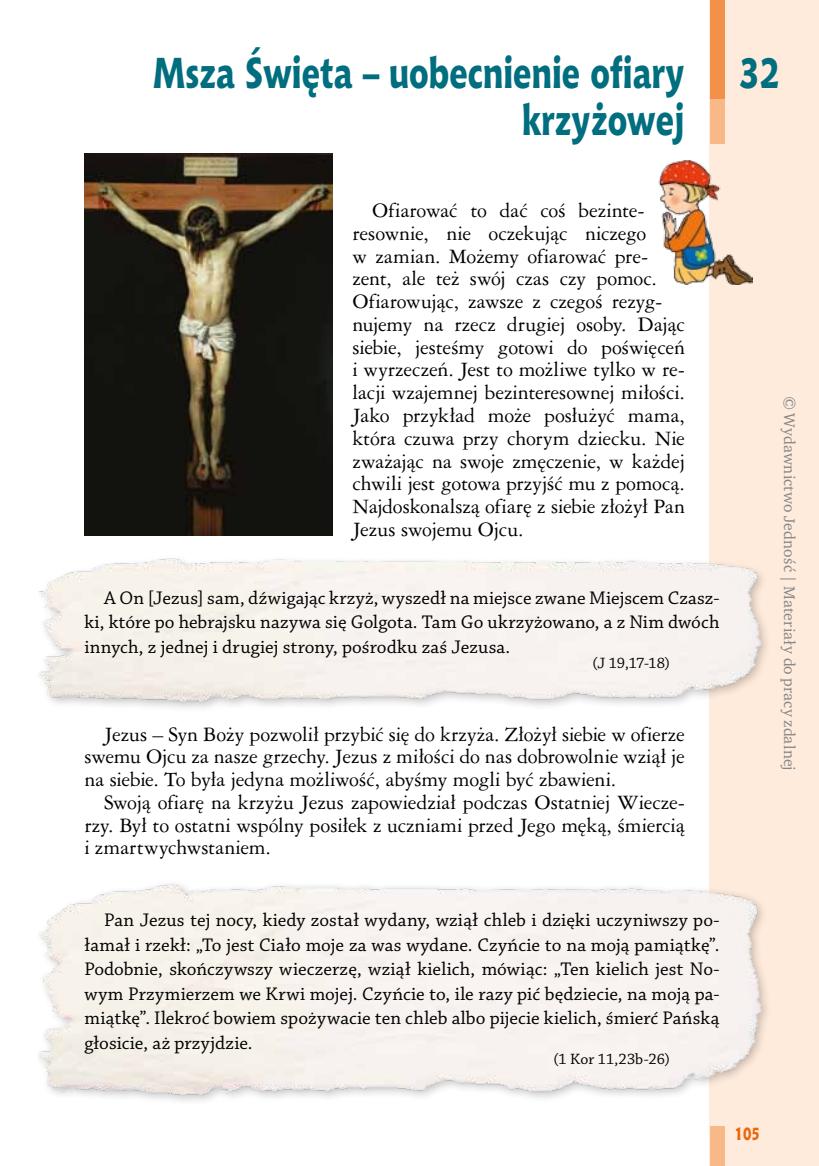
<style>
.page{position:relative;width:819px;height:1166px;background:#fff}
.page>*{position:absolute;margin:0;border:0;box-sizing:border-box;transform-origin:0 0}
.t1{font:42px "Chianti X Bd PL";color:#006e7e;scale:.75 1}
.t2{font:19.25px/22.8px "Ameri Garmnd PL";letter-spacing:-.005em;color:#000;text-align:justify}
.t3{font:19.25px/24.5px "Chaparral Pro";letter-spacing:.005em;color:#000;text-align:justify}
.t4{font:17.5px "Chianti X Bd PL";color:#ec6608;scale:.75 1}
.t5{font:15.75px "Charter ITC Pro";letter-spacing:.01em;color:#878787}
.t6{font:15.75px "Chaparral Pro";color:#000}
</style>
<div class="page">
<div style="left:709px;top:0;width:110px;height:1166px;background:#feebdc"></div>
<div style="left:709px;top:1126px;width:15px;height:40px;background:#f8b887"></div>
<div style="left:709px;top:0;width:15px;height:99px;background:#f39049"></div>
<div style="left:709px;top:99px;width:15px;height:45px;background:#f8b887"></div>
<img style="left:658px;top:160px;width:94px;height:124px">
<img style="left:84px;top:154px;width:248px;height:382px">
<div style="left:32px;top:554px;width:739px;height:159px;background:#000;opacity:.25"></div>
<img style="left:32px;top:554px;width:739px;height:152px">
<div style="left:32px;top:879px;width:740px;height:227px;background:#000;opacity:.25"></div>
<img style="left:32px;top:879px;width:740px;height:222px">
<h1 class="t1" style="left:153px;top:47px;width:711px">Msza Święta – uobecnienie ofiary</h1>
<h1 class="t1" style="left:739px;top:47px;width:55px">32</h1>
<h1 class="t1" style="left:522px;top:93px;width:218px">krzyżowej</h1>
<p class="t2" style="left:352px;top:199px;width:334px;text-align:left;text-indent:20px">Ofiarować to dać coś bezinte&shy;resownie, nie oczekując niczego<br>w zamian. Możemy ofiarować pre&shy;zent, ale też swój czas czy pomoc.<br>Ofiarowując, zawsze z czegoś rezyg&shy;nujemy na rzecz drugiej osoby. Dając siebie, jesteśmy gotowi do poświęceń i wyrzeczeń. Jest to możliwe tylko w re&shy;lacji wzajemnej bezinteresownej miłości.<br>Jako przykład może posłużyć mama, która czuwa przy chorym dziecku. Nie zważając na swoje zmęczenie, w każdej chwili jest gotowa przyjść mu z pomocą.<br>Najdoskonalszą ofiarę z siebie złożył Pan Jezus swojemu Ojcu.</p>
<p class="t3" style="left:84px;top:586px;width:636px;text-indent:20px">A On [Jezus] sam, dźwigając krzyż, wyszedł na miejsce zwane Miejscem Czasz&shy;ki, które po hebrajsku nazywa się Golgota. Tam Go ukrzyżowano, a z Nim dwóch innych, z jednej i drugiej strony, pośrodku zaś Jezusa.</p>
<p class="t6" style="left:592px;top:654px;width:79px">(J 19,17-18)</p>
<p class="t2" style="left:84px;top:722px;width:602px;text-indent:20px">Jezus – Syn Boży pozwolił przybić się do krzyża. Złożył siebie w ofierze swemu Ojcu za nasze grzechy. Jezus z miłości do nas dobrowolnie wziął je na siebie. To była jedyna możliwość, abyśmy mogli być zbawieni.</p>
<p class="t2" style="left:84px;top:790px;width:602px;text-indent:20px">Swoją ofiarę na krzyżu Jezus zapowiedział podczas Ostatniej Wiecze&shy;rzy. Był to ostatni wspólny posiłek z uczniami przed Jego męką, śmiercią i zmartwychwstaniem.</p>
<p class="t3" style="left:84px;top:908px;width:636px;text-indent:20px">Pan Jezus tej nocy, kiedy został wydany, wziął chleb i dzięki uczyniwszy po&shy;łamał i rzekł: „To jest Ciało moje za was wydane. Czyńcie to na moją pamiątkę”.<br>Podobnie, skończywszy wieczerzę, wziął kielich, mówiąc: „Ten kielich jest No&shy;wym Przymierzem we Krwi mojej. Czyńcie to, ile razy pić będziecie, na moją pa&shy;miątkę”. Ilekroć bowiem spożywacie ten chleb albo pijecie kielich, śmierć Pańską głosicie, aż przyjdzie.</p>
<p class="t6" style="left:553px;top:1051px;width:118px">(1 Kor 11,23b-26)</p>
<p class="t5" style="left:799px;top:395px;width:377px;rotate:90deg">© Wydawnictwo Jedność | Materiały do pracy zdalnej</p>
<p class="t4" style="left:734px;top:1123px;width:35px">105</p>
</div>
